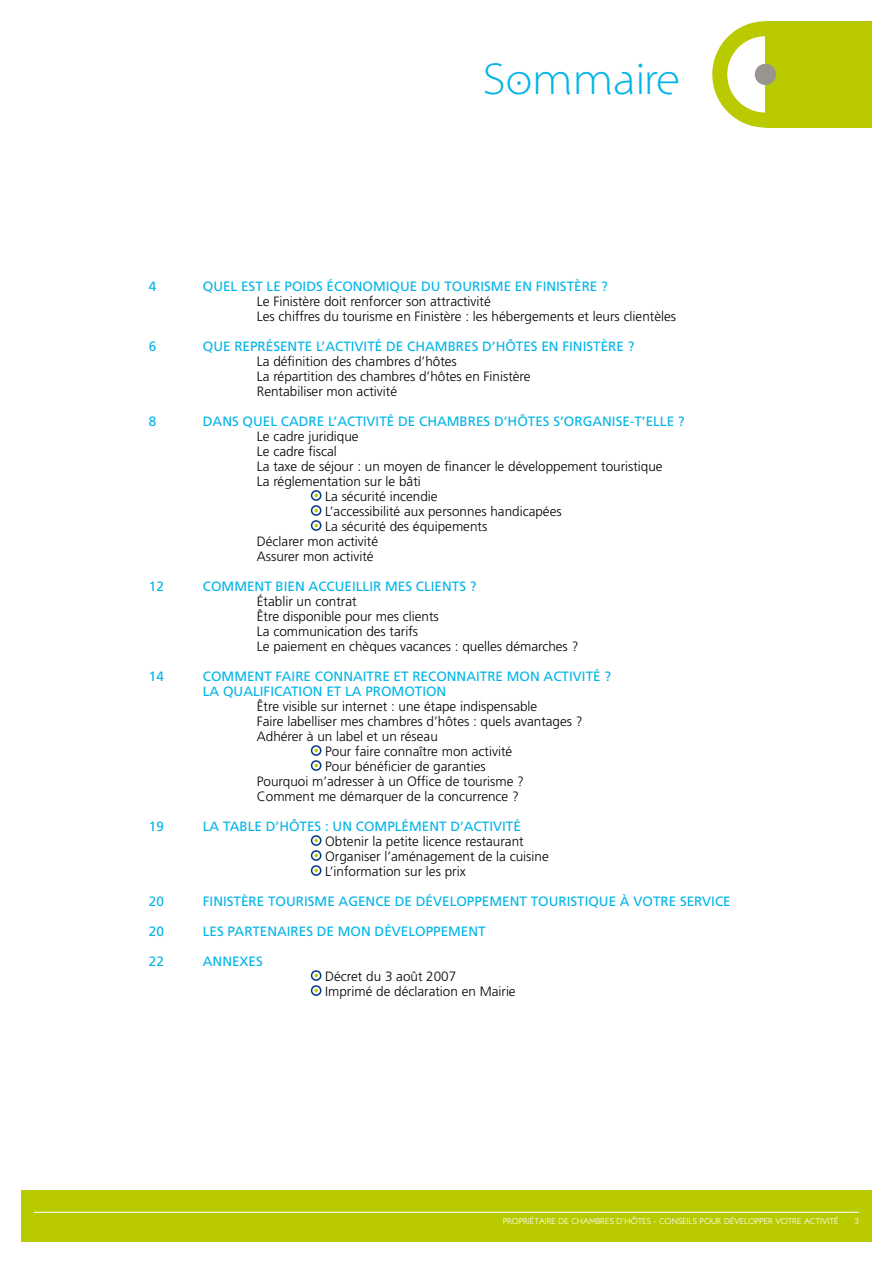
<style>
.page{position:relative;width:893px;height:1263px;background:#fff}
.page>*{position:absolute;margin:0;border:0;box-sizing:border-box;transform-origin:0 0}
.t1{font:45px "Santana";color:#00b4e7}
.t2{font:300 13.5px/15px "Frutiger LT Std";color:#000}
.t3{font:13.5px/15px "Frutiger LT Std";color:#00b4e7}
.t4{font:300 8.7px "Klill";color:#fff}
</style>
<div class="page">
<div style="left:765px;top:21px;width:107px;height:107px;background:#b9cb00"></div>
<div style="left:712px;top:21px;width:107px;height:107px;border:15px solid #b9cb00;border-radius:50%"></div>
<div style="left:755px;top:64px;width:21px;height:21px;background:#97958e;border-radius:50%"></div>
<div style="left:21px;top:1191px;width:851px;height:51px;background:#b9cb00"></div>
<hr style="left:34px;top:1212px;width:825px;height:1px;background:#fff">
<div style="left:311px;top:490px;width:10px;height:11px;border:2px solid #003882;border-radius:50%"></div>
<svg style="left:314px;top:494px;width:4px;height:3px"></svg>
<div style="left:311px;top:505px;width:10px;height:11px;border:2px solid #003882;border-radius:50%"></div>
<svg style="left:314px;top:509px;width:4px;height:3px"></svg>
<div style="left:311px;top:520px;width:10px;height:11px;border:2px solid #003882;border-radius:50%"></div>
<svg style="left:314px;top:524px;width:4px;height:3px"></svg>
<div style="left:311px;top:745px;width:10px;height:11px;border:2px solid #003882;border-radius:50%"></div>
<svg style="left:314px;top:749px;width:4px;height:3px"></svg>
<div style="left:311px;top:760px;width:10px;height:11px;border:2px solid #003882;border-radius:50%"></div>
<svg style="left:314px;top:764px;width:4px;height:3px"></svg>
<div style="left:311px;top:835px;width:10px;height:11px;border:2px solid #003882;border-radius:50%"></div>
<svg style="left:314px;top:839px;width:4px;height:3px"></svg>
<div style="left:311px;top:850px;width:10px;height:11px;border:2px solid #003882;border-radius:50%"></div>
<svg style="left:314px;top:854px;width:4px;height:3px"></svg>
<div style="left:311px;top:865px;width:10px;height:11px;border:2px solid #003882;border-radius:50%"></div>
<svg style="left:314px;top:869px;width:4px;height:3px"></svg>
<div style="left:311px;top:970px;width:10px;height:11px;border:2px solid #003882;border-radius:50%"></div>
<svg style="left:314px;top:974px;width:4px;height:3px"></svg>
<div style="left:311px;top:985px;width:10px;height:11px;border:2px solid #003882;border-radius:50%"></div>
<svg style="left:314px;top:989px;width:4px;height:3px"></svg>
<h1 class="t1" style="left:483px;top:57px;width:199px">Sommaire</h1>
<p class="t3" style="left:149px;top:279px;width:9px">4</p>
<p class="t3" style="left:203px;top:279px;width:407px">QUEL EST LE POIDS ÉCONOMIQUE DU TOURISME EN FINISTÈRE ?</p>
<p class="t2" style="left:257px;top:294px;width:421px">Le Finistère doit renforcer son attractivité<br>Les chiffres du tourisme en Finistère : les hébergements et leurs clientèles</p>
<p class="t3" style="left:149px;top:339px;width:9px">6</p>
<p class="t3" style="left:203px;top:339px;width:433px">QUE REPRÉSENTE L’ACTIVITÉ DE CHAMBRES D’HÔTES EN FINISTÈRE ?</p>
<p class="t2" style="left:257px;top:354px;width:275px">La définition des chambres d’hôtes<br>La répartition des chambres d’hôtes en Finistère<br>Rentabiliser mon activité</p>
<p class="t3" style="left:149px;top:414px;width:9px">8</p>
<p class="t3" style="left:203px;top:414px;width:483px">DANS QUEL CADRE L’ACTIVITÉ DE CHAMBRES D’HÔTES S’ORGANISE-T’ELLE ?</p>
<p class="t2" style="left:257px;top:429px;width:103px">Le cadre juridique</p>
<p class="t2" style="left:257px;top:444px;width:82px">Le cadre fiscal</p>
<p class="t2" style="left:257px;top:459px;width:407px">La taxe de séjour : un moyen de financer le développement touristique</p>
<p class="t2" style="left:257px;top:474px;width:166px">La réglementation sur le bâti</p>
<p class="t2" style="left:325px;top:489px;width:114px">La sécurité incendie</p>
<p class="t2" style="left:325px;top:504px;width:238px">L’accessibilité aux personnes handicapées</p>
<p class="t2" style="left:325px;top:519px;width:164px">La sécurité des équipements</p>
<p class="t2" style="left:257px;top:534px;width:123px">Déclarer mon activité</p>
<p class="t2" style="left:257px;top:549px;width:118px">Assurer mon activité</p>
<p class="t3" style="left:149px;top:579px;width:17px">12</p>
<p class="t3" style="left:203px;top:579px;width:275px">COMMENT BIEN ACCUEILLIR MES CLIENTS ?</p>
<p class="t2" style="left:257px;top:594px;width:323px">Établir un contrat<br>Être disponible pour mes clients<br>La communication des tarifs<br>Le paiement en chèques vacances : quelles démarches ?</p>
<p class="t3" style="left:149px;top:669px;width:17px">14</p>
<p class="t3" style="left:203px;top:669px;width:410px">COMMENT FAIRE CONNAITRE ET RECONNAITRE MON ACTIVITÉ ?<br>LA QUALIFICATION ET LA PROMOTION</p>
<p class="t2" style="left:257px;top:699px;width:282px">Être visible sur internet : une étape indispensable</p>
<p class="t2" style="left:257px;top:714px;width:327px">Faire labelliser mes chambres d’hôtes : quels avantages ?</p>
<p class="t2" style="left:257px;top:729px;width:183px">Adhérer à un label et un réseau</p>
<p class="t2" style="left:325px;top:744px;width:189px">Pour faire connaître mon activité</p>
<p class="t2" style="left:325px;top:759px;width:162px">Pour bénéficier de garanties</p>
<p class="t2" style="left:257px;top:774px;width:269px">Pourquoi m’adresser à un Office de tourisme ?</p>
<p class="t2" style="left:257px;top:789px;width:264px">Comment me démarquer de la concurrence ?</p>
<p class="t3" style="left:149px;top:819px;width:17px">19</p>
<p class="t3" style="left:203px;top:819px;width:320px">LA TABLE D’HÔTES : UN COMPLÉMENT D’ACTIVITÉ</p>
<p class="t2" style="left:325px;top:834px;width:225px">Obtenir la petite licence restaurant<br>Organiser l’aménagement de la cuisine<br>L’information sur les prix</p>
<p class="t3" style="left:149px;top:894px;width:17px">20</p>
<p class="t3" style="left:203px;top:894px;width:529px">FINISTÈRE TOURISME AGENCE DE DÉVELOPPEMENT TOURISTIQUE À VOTRE SERVICE</p>
<p class="t3" style="left:149px;top:924px;width:17px">20</p>
<p class="t3" style="left:203px;top:924px;width:284px">LES PARTENAIRES DE MON DÉVELOPPEMENT</p>
<p class="t3" style="left:149px;top:954px;width:17px">22</p>
<p class="t3" style="left:203px;top:954px;width:62px">ANNEXES</p>
<p class="t2" style="left:325px;top:969px;width:192px">Décret du 3 août 2007<br>Imprimé de déclaration en Mairie</p>
<p class="t4" style="left:503px;top:1216px;width:337px">PROPRIÉTAIRE DE CHAMBRES D’HÔTES - CONSEILS POUR DÉVELOPPER VOTRE ACTIVITÉ</p>
<p class="t4" style="left:854px;top:1216px;width:6px">3</p>
</div>
